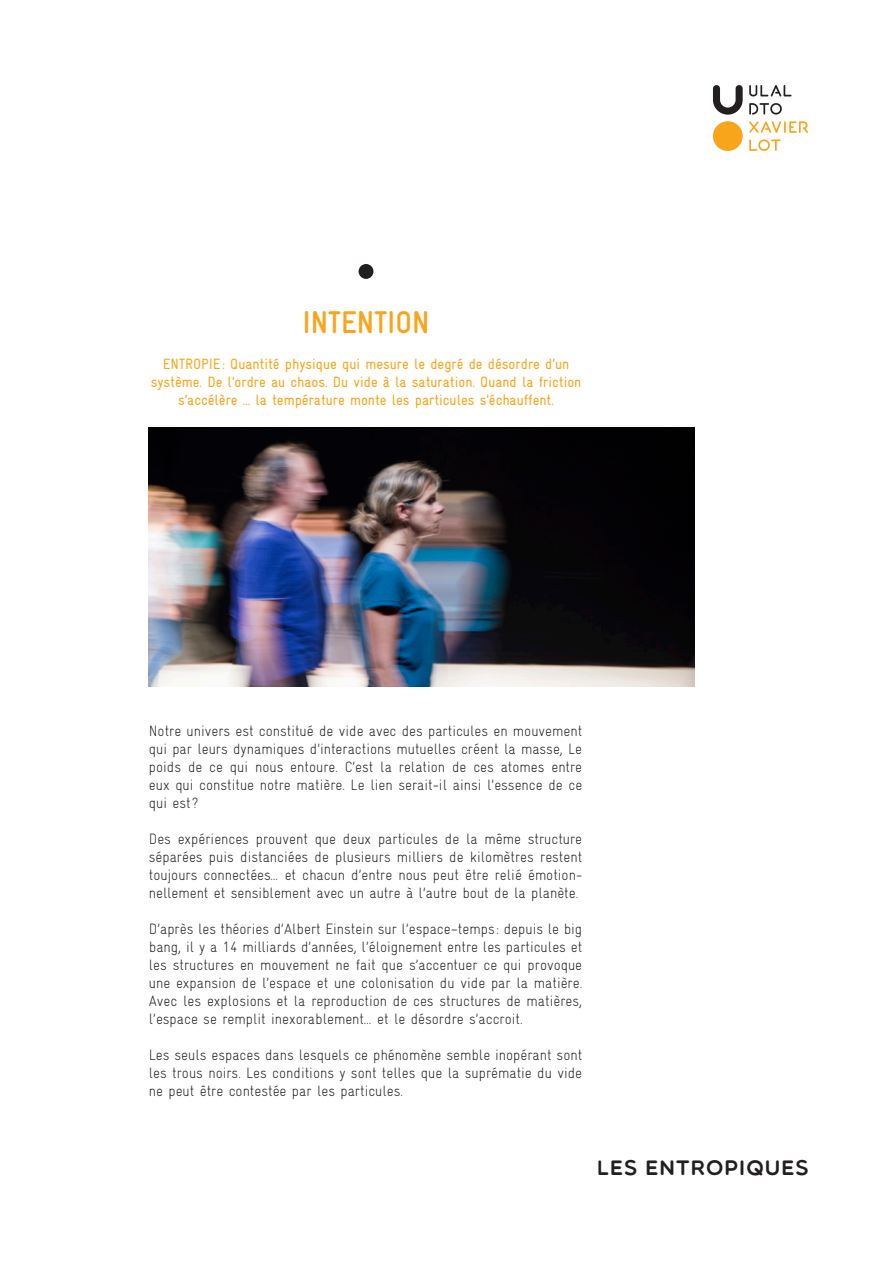
<style>
.page{position:relative;width:893px;height:1263px;background:#fff}
.page>*{position:absolute;margin:0;border:0;box-sizing:border-box;transform-origin:0 0}
.t1{font:700 31.5px "Gravur Condensed";color:#f9a51b}
.t2{font:21px "Multicolore";letter-spacing:.05em;color:#231f20}
.t3{font:300 15px/18px "Gravur Condensed";color:#231f20;text-align:justify}
.t4{font:15px/18px "Gravur Condensed";color:#f9a51b;text-align:center}
</style>
<div class="page">
<div style="left:713px;top:121px;width:30px;height:30px;background:#f9a51b;border-radius:50%"></div>
<svg style="left:713px;top:85px;width:30px;height:30px"></svg>
<svg style="left:749px;top:139px;width:32px;height:12px"></svg>
<svg style="left:749px;top:121px;width:59px;height:12px"></svg>
<svg style="left:749px;top:85px;width:42px;height:12px"></svg>
<svg style="left:749px;top:103px;width:33px;height:12px"></svg>
<div style="left:359px;top:264px;width:14px;height:15px;background:#231f20;border-radius:50%"></div>
<img style="left:149px;top:427px;width:546px;height:259px">
<p class="t1" style="left:303px;top:305px;width:128px">INTENTION</p>
<p class="t4" style="left:151px;top:355px;width:432px">ENTROPIE : Quantité physique qui mesure le degré de désordre d’un système. De l’ordre au chaos. Du vide à la saturation. Quand la friction s’accélère … la température monte les particules s’échauffent.</p>
<p class="t3" style="left:149px;top:722px;width:435px">Notre univers est constitué de vide avec des particules en mouvement qui par leurs dynamiques d’interactions mutuelles créent la masse, Le poids de ce qui nous entoure. C’est la relation de ces atomes entre eux qui constitue notre matière. Le lien serait-il ainsi l’essence de ce qui est?</p>
<p class="t3" style="left:149px;top:830px;width:435px">Des expériences prouvent que deux particules de la même structure séparées puis distanciées de plusieurs milliers de kilomètres restent toujours connectées… et chacun d’entre nous peut être relié émotion&shy;nellement et sensiblement avec un autre à l’autre bout de la planète.</p>
<p class="t3" style="left:149px;top:920px;width:435px">D’après les théories d’Albert Einstein sur l’espace–temps : depuis le big bang, il y a 14 milliards d’années, l’éloignement entre les particules et les structures en mouvement ne fait que s’accentuer ce qui provoque une expansion de l’espace et une colonisation du vide par la matière.<br>Avec les explosions et la reproduction de ces structures de matières, l’espace se remplit inexorablement… et le désordre s’accroit.</p>
<p class="t3" style="left:149px;top:1046px;width:435px">Les seuls espaces dans lesquels ce phénomène semble inopérant sont les trous noirs. Les conditions y sont telles que la suprématie du vide ne peut être contestée par les particules.</p>
<h2 class="t2" style="left:597px;top:1154px;width:213px">LES ENTROPIQUES</h2>
</div>
